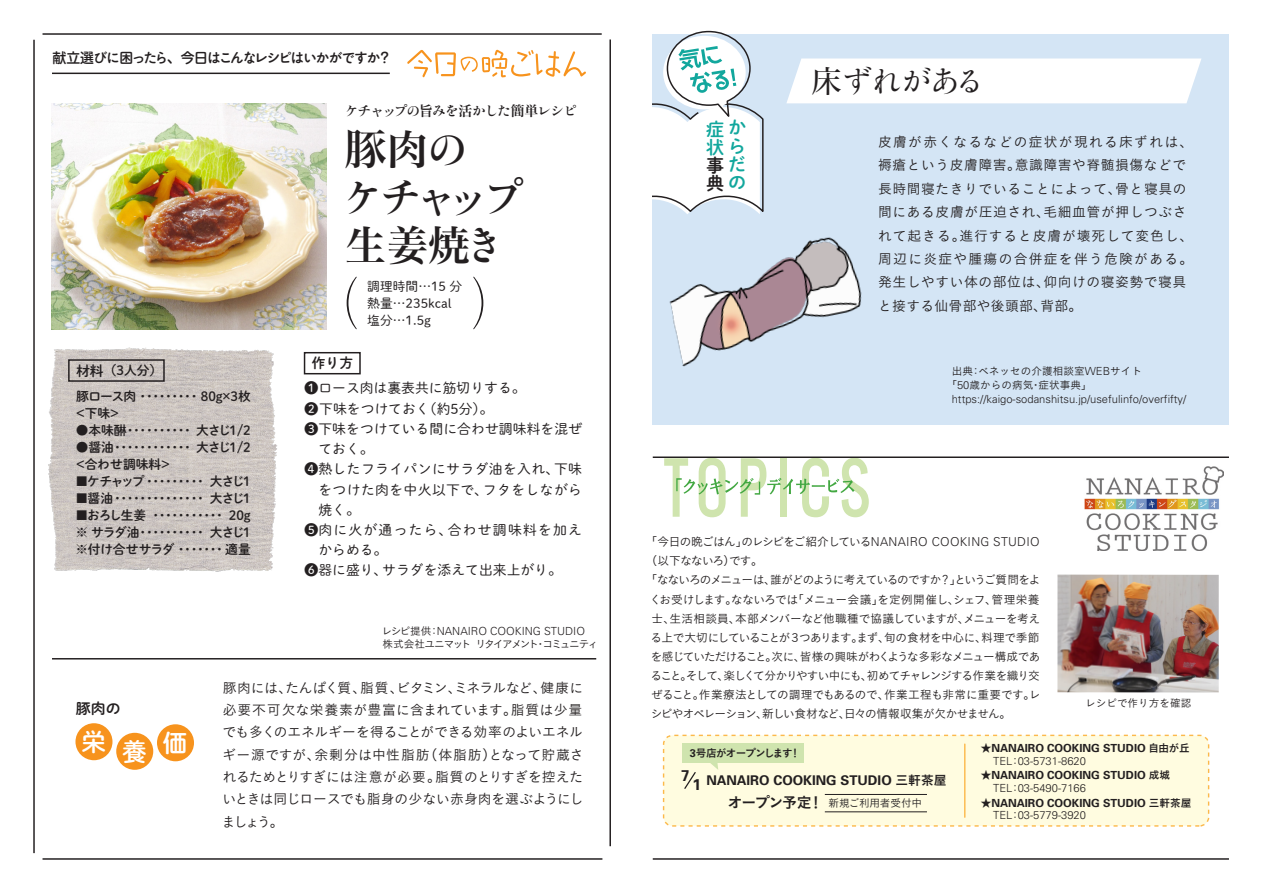
<style>
.page{position:relative;width:1263px;height:893px;background:#fff}
.page>*{position:absolute;margin:0;border:0;box-sizing:border-box;transform-origin:0 0}
.t1{font:41.4px "Hira Min Std N W6";color:#231f20}
.t2{font:41.4px "Ryumin Std Bold KO";letter-spacing:-.14em;color:#231f20}
.t3{font:30.9px "Ryumin Std Regular KO";letter-spacing:-.055em;color:#231f20}
.t4{font:24.45px "Shuei M Go Std B";color:#fff}
.t5{font:18.15px/18.3px "Shuei M Go Std B";color:#12a79d;text-align:justify}
.t6{font:700 15.6px "Univers";color:#231f20}
.t7{font:14.85px "Shuei M Go Std B";color:#231f20}
.t8{font:13.8px/23.4px "Koburina Go Std W3";letter-spacing:.04em;color:#231f20}
.t9{font:13.8px "Shuei M Go Std L";letter-spacing:.005em;color:#231f20}
.t10{font:13.8px "Shuei M Go Std L";letter-spacing:.03em;color:#231f20}
.t11{font:500 13.8px "Maru Anti Std";letter-spacing:-.105em;color:#231f20}
.t12{font:13.8px "Shuei M Go Std L";letter-spacing:.09em;color:#231f20}
.t13{font:13.8px "Ryumin Std Bold KO";letter-spacing:-.1em;color:#231f20}
.t14{font:13.8px "Shuei M Go Std B";color:#231f20}
.t15{font:700 13.35px "Univers";color:#231f20}
.t16{font:12.75px/17px "Shuei M Go Std B";letter-spacing:-.055em;color:#231f20;text-align:justify}
.t17{font:12.75px/25.5px "Shuei M Go Std B";color:#231f20}
.t18{font:12.75px/17px "Shuei M Go Std L";color:#231f20}
.t19{font:12.75px "Shuei M Go Std B";letter-spacing:-.1em;color:#231f20}
.t20{font:11.7px "Koburina Go Std W3";letter-spacing:-.07em;color:#231f20}
.t21{font:11.7px "Koburina Go Std W3";letter-spacing:-.095em;color:#231f20}
.t22{font:11.7px "Koburina Go Std W3";letter-spacing:-.035em;color:#231f20}
.t23{font:11.7px "Koburina Go Std W3";letter-spacing:-.04em;color:#231f20}
.t24{font:700 11.1px/12.5px "Univers";color:#231f20}
.t25{font:300 11.1px "Univers";color:#231f20}
.t26{font:10.65px/13.8px "Koburina Go Std W3";color:#231f20}
.t27{font:10.65px "Koburina Go Std W3";letter-spacing:-.13em;color:#231f20}
.t28{font:10.65px "Koburina Go Std W3";letter-spacing:-.025em;color:#231f20}
.t29{font:10.65px "Koburina Go Std W6";letter-spacing:-.08em;color:#231f20}
.s1{font-family:"Shin M Go Pr 6 N"}
.s2{font-family:"Hira Min Std N W6"}
.s3{font-family:"Ryumin Std Bold KO"}
.s4{font-size:13.8px}
.s5{font-family:"Koburina Go Std W3";font-weight:400;font-size:10.65px}
.s6{color:#231f20}
.s7{font-family:"Hira Min Std N W4"}
.s8{font-family:"Univers";font-weight:300;font-size:11.1px}
.s9{font-family:"Univers";font-weight:300;font-size:12.3px}
.s10{font-family:"Univers";font-weight:700;font-size:11.1px}
.s11{font-family:"Koburina Go Std W6";font-weight:400;font-size:12.75px}
.s12{font-family:"Koburina Go Std W6";font-size:14.85px}
.s13{font-family:"Koburina Go Std W6";font-weight:400;font-size:10.65px}
.s14{font-weight:300}
</style>
<div class="page">
<div style="left:653px;top:34px;width:576px;height:391px;background:#d4e5f5"></div>
<div style="left:786px;top:58px;width:415px;height:45px;background:#fff"></div>
<img style="left:51px;top:103px;width:276px;height:227px">
<hr style="left:43px;top:33px;width:559px;height:2px;background:#231f20">
<hr style="left:609px;top:39px;width:2px;height:807px;background:#231f20">
<hr style="left:43px;top:858px;width:559px;height:2px;background:#231f20">
<hr style="left:33px;top:40px;width:2px;height:813px;background:#231f20">
<hr style="left:52px;top:73px;width:338px;height:1px;background:#231f20">
<svg style="left:347px;top:276px;width:10px;height:53px"></svg>
<svg style="left:473px;top:276px;width:10px;height:53px"></svg>
<hr style="left:653px;top:858px;width:576px;height:2px;background:#231f20">
<svg style="left:407px;top:50px;width:179px;height:27px"></svg>
<svg style="left:653px;top:30px;width:111px;height:184px"></svg>
<svg style="left:664px;top:458px;width:205px;height:59px"></svg>
<img style="left:1084px;top:467px;width:139px;height:84px">
<img style="left:1057px;top:575px;width:162px;height:117px">
<hr style="left:653px;top:456px;width:576px;height:2px;background:#231f20">
<div style="left:304px;top:352px;width:57px;height:22px;border:1px solid #231f20"></div>
<img style="left:48px;top:347px;width:229px;height:225px">
<div style="left:68px;top:359px;width:97px;height:23px;border:1px solid #231f20"></div>
<div style="left:75px;top:723px;width:37px;height:37px;background:#f7931d;border-radius:50%"></div>
<div style="left:116px;top:733px;width:37px;height:37px;background:#f7931d;border-radius:50%"></div>
<div style="left:157px;top:724px;width:37px;height:37px;background:#f7931d;border-radius:50%"></div>
<hr style="left:52px;top:658px;width:544px;height:1px;background:#231f20">
<img style="left:669px;top:237px;width:193px;height:130px">
<div style="left:664px;top:735px;width:544px;height:91px;background:#fffce0;border-radius:9px"></div>
<div style="left:663px;top:735px;width:546px;height:92px;border:1px dashed #fcb94b;border-radius:9px"></div>
<hr style="left:964px;top:744px;width:1px;height:73px;background:#fcb94b">
<hr style="left:825px;top:794px;width:102px;height:1px;background:#231f20">
<hr style="left:825px;top:812px;width:102px;height:1px;background:#231f20">
<svg style="left:684px;top:772px;width:12px;height:17px"></svg>
<div style="left:683px;top:743px;width:121px;height:20px;background:#cfe4ae"></div>
<svg style="left:710px;top:763px;width:8px;height:7px"></svg>
<p class="t11" style="left:53px;top:48px;width:340px"><span class="s1">献立選</span>びに<span class="s1">困</span>ったら<span class="s1">、今日</span>はこんなレシピはいかがですか<span class="s1">？</span></p>
<p class="t13" style="left:345px;top:101px;width:234px">ケチャップの<span class="s2">旨</span>みを<span class="s2">活</span>かした<span class="s2">簡単</span>レシピ</p>
<h1 class="t1" style="left:345px;top:119px;width:125px">豚肉<span class="s3">の</span></h1>
<h1 class="t2" style="left:342px;top:168px;width:184px">ケチャップ</h1>
<h1 class="t1" style="left:345px;top:215px;width:162px">生姜焼<span class="s3">き</span></h1>
<p class="t17" style="left:76px;top:357px;width:176px"><span class="s4">材料</span>（3人分）<br>豚ロース肉・・・・・・・・・ 80g×3枚</p>
<p class="t16" style="left:74px;top:404px;width:48px">＜下味＞</p>
<p class="t16" style="left:76px;top:421px;width:176px">●本味醂・・・・・・・・・・大さじ1/2</p>
<p class="t17" style="left:74px;top:438px;width:178px;line-height:17px">●醤油・・・・・・・・・・・・大さじ1/2＜合わせ調味料＞</p>
<p class="t19" style="left:75px;top:472px;width:177px">■ケチャップ・・・・・・・・・大さじ1</p>
<p class="t16" style="left:75px;top:489px;width:177px">■醤油・・・・・・・・・・・・・・大さじ1</p>
<p class="t16" style="left:75px;top:506px;width:177px">■おろし生姜・・・・・・・・・・・ 20g ※ サラダ油・・・・・・・・・・大さじ1 ※付け合せサラダ・・・・・・・適量</p>
<p class="t18" style="left:367px;top:278px;width:96px">調理時間…15 分熱量…235kcal塩分…1.5g</p>
<p class="t14" style="left:312px;top:353px;width:43px">作り方</p>
<p class="t9" style="left:305px;top:378px;width:223px">❶ロース肉は裏表共に筋切りする。</p>
<p class="t9" style="left:305px;top:398px;width:190px">❷下味をつけておく（約5分）。</p>
<p class="t9" style="left:305px;top:419px;width:279px">❸下味をつけている間に合わせ調味料を混ぜ</p>
<p class="t9" style="left:318px;top:439px;width:57px">ておく。</p>
<p class="t10" style="left:305px;top:459px;width:279px">❹熱したフライパンにサラダ油を入れ、下味</p>
<p class="t10" style="left:318px;top:479px;width:265px">をつけた肉を中火以下で、フタをしながら</p>
<p class="t9" style="left:318px;top:499px;width:43px">焼く。</p>
<p class="t12" style="left:305px;top:520px;width:279px">❺肉に火が通ったら、合わせ調味料を加え</p>
<p class="t9" style="left:318px;top:540px;width:71px">からめる。</p>
<p class="t9" style="left:305px;top:560px;width:259px">❻器に盛り、サラダを添えて出来上がり。</p>
<p class="t25" style="left:381px;top:624px;width:205px"><span class="s5">レシピ提供：</span>NANAIRO COOKING STUDIO</p>
<p class="t27" style="left:383px;top:636px;width:217px">株式会社ユニマットリタイアメント・コミュニティ</p>
<p class="t7" style="left:76px;top:697px;width:46px">豚肉の</p>
<h3 class="t4" style="left:81px;top:725px;width:107px">栄養価</h3>
<p class="t8" style="left:222px;top:676px;width:363px;line-height:22.4px;text-align:justify">豚肉には、たんぱく質、脂質、ビタミン、ミネラルなど、健康に必要不可欠な栄養素が豊富に含まれています。脂質は少量でも多くのエネルギーを得ることができる効率のよいエネルギー源ですが、余剰分は中性脂肪（体脂肪）となって貯蔵されるためとりすぎには注意が必要。脂質のとりすぎを控えたいときは同じロースでも脂身の少ない赤身肉を選ぶようにしましょう。</p>
<h3 class="t5" style="left:706px;top:118px;width:41px">症か状ら<span class="s6">事</span>だ<span class="s6">典</span>の</h3>
<h2 class="t3" style="left:811px;top:59px;width:176px"><span class="s7">床</span>ずれがある</h2>
<p class="t8" style="left:878px;top:130px;width:317px">皮膚が赤くなるなどの症状が現れる床ずれは、褥瘡という皮膚障害。意識障害や脊髄損傷などで長時間寝たきりでいることによって、骨と寝具の間にある皮膚が圧迫され、毛細血管が押しつぶされて起きる。進行すると皮膚が壊死して変色し、周辺に炎症や腫瘍の合併症を伴う危険がある。発生しやすい体の部位は、仰向けの寝姿勢で寝具と接する仙骨部や後頭部、背部。</p>
<p class="t26" style="left:946px;top:364px;width:197px;text-indent:5px">出典：ベネッセの介護相談室<span class="s8">WEB</span>サイト「<span class="s8">50</span>歳からの病気・症状事典」</p>
<p class="t25" style="left:952px;top:392px;width:236px">https://kaigo-sodanshitsu.jp/usefulinfo/overfifty/</p>
<p class="t20" style="left:646px;top:533px;width:396px">「今日の晩ごはん」のレシピをご紹介している<span class="s9">NANAIRO COOKING STUDIO</span></p>
<p class="t20" style="left:646px;top:552px;width:119px">（以下なないろ）です。</p>
<p class="t20" style="left:646px;top:571px;width:396px">「なないろのメニューは、誰がどのように考えているのですか？」というご質問をよ</p>
<p class="t20" style="left:650px;top:590px;width:391px">くお受けします。なないろでは「メニュー会議」を定例開催し、シェフ、管理栄養</p>
<p class="t22" style="left:651px;top:609px;width:390px">士、生活相談員、本部メンバーなど他職種で協議していますが、メニューを考え</p>
<p class="t20" style="left:650px;top:629px;width:391px">る上で大切にしていることが３つあります。まず、旬の食材を中心に、料理で季節</p>
<p class="t20" style="left:651px;top:648px;width:391px">を感じていただけること。次に、皆様の興味がわくような多彩なメニュー構成であ</p>
<p class="t21" style="left:650px;top:667px;width:391px">ること。そして、楽しくて分かりやすい中にも、初めてチャレンジする作業を織り交</p>
<p class="t23" style="left:651px;top:686px;width:391px">ぜること。作業療法としての調理でもあるので、作業工程も非常に重要です。レ</p>
<p class="t20" style="left:651px;top:705px;width:362px">シピやオペレーション、新しい食材など、日々の情報収集が欠かせません。</p>
<p class="t26" style="left:1085px;top:696px;width:108px">レシピで作り方を確認</p>
<p class="t29" style="left:690px;top:745px;width:112px"><span class="s10">3</span>号店がオープンします！</p>
<p class="t6" style="left:681px;top:765px;width:10px">7</p>
<p class="t6" style="left:692px;top:775px;width:10px">1</p>
<p class="t15" style="left:706px;top:771px;width:242px">NANAIRO COOKING STUDIO <span class="s11">三軒茶屋</span></p>
<p class="t28" style="left:728px;top:795px;width:196px"><span class="s12">オープン予定！</span>新規ご利用者受付中</p>
<p class="t24" style="left:993px;top:742px;width:198px;text-indent:-12px"><span class="s13">★</span>NANAIRO COOKING STUDIO <span class="s13">自由が丘<br></span><span class="s14">TEL</span><span class="s5">：</span><span class="s14">03-5731-8620</span></p>
<p class="t24" style="left:993px;top:769px;width:178px;text-indent:-12px"><span class="s13">★</span>NANAIRO COOKING STUDIO <span class="s13">成城<br></span><span class="s14">TEL</span><span class="s5">：</span><span class="s14">03-5490-7166</span></p>
<p class="t24" style="left:993px;top:796px;width:200px;text-indent:-12px"><span class="s13">★</span>NANAIRO COOKING STUDIO <span class="s13">三軒茶屋<br></span><span class="s14">TEL</span><span class="s5">：</span><span class="s14">03-5779-3920</span></p>
</div>
